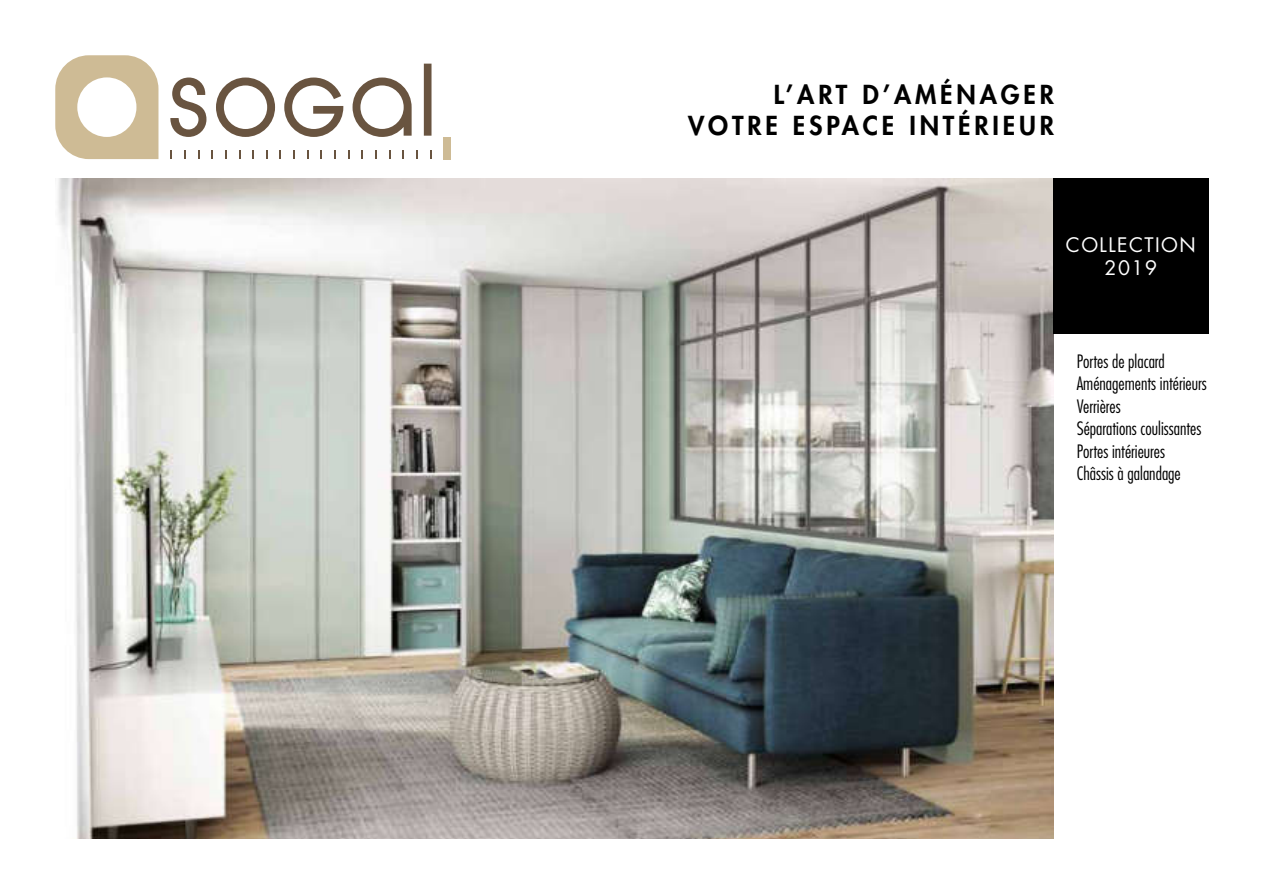
<style>
.page{position:relative;width:1263px;height:893px;background:#fff}
.page>*{position:absolute;margin:0;border:0;box-sizing:border-box;transform-origin:0 0}
.t1{font:800 25.5px/30.6px "Futura Std";letter-spacing:.15em;color:#000;text-align:right}
.t2{font:19.5px/23.4px "Futura Std";letter-spacing:.075em;color:#fff;text-align:center}
.t3{font:300 condensed 18px/22.5px "Futura Std";color:#000}
</style>
<div class="page">
<img style="left:57px;top:179px;width:997px;height:660px">
<svg style="left:55px;top:55px;width:103px;height:104px"></svg>
<div style="left:443px;top:137px;width:7px;height:22px;background:#cebb95"></div>
<svg style="left:416px;top:151px;width:2px;height:8px"></svg>
<svg style="left:170px;top:151px;width:2px;height:8px"></svg>
<svg style="left:184px;top:151px;width:2px;height:8px"></svg>
<svg style="left:211px;top:151px;width:2px;height:8px"></svg>
<svg style="left:225px;top:151px;width:2px;height:8px"></svg>
<svg style="left:252px;top:151px;width:2px;height:8px"></svg>
<svg style="left:266px;top:151px;width:2px;height:8px"></svg>
<svg style="left:293px;top:151px;width:2px;height:8px"></svg>
<svg style="left:307px;top:151px;width:2px;height:8px"></svg>
<svg style="left:334px;top:151px;width:2px;height:8px"></svg>
<svg style="left:348px;top:151px;width:2px;height:8px"></svg>
<svg style="left:375px;top:151px;width:2px;height:8px"></svg>
<svg style="left:389px;top:151px;width:2px;height:8px"></svg>
<svg style="left:402px;top:151px;width:2px;height:8px"></svg>
<svg style="left:170px;top:64px;width:261px;height:73px"></svg>
<div style="left:1054px;top:179px;width:155px;height:155px;background:#000"></div>
<h1 class="t1" style="left:688px;top:79px;width:367px">L’ART D’AMÉNAGER<br>VOTRE ESPACE INTÉRIEUR</h1>
<p class="t2" style="left:1066px;top:233px;width:131px">COLLECTION<br>2019</p>
<p class="t3" style="left:1077px;top:350px;width:131px">Portes de placard<br>Aménagements intérieurs<br>Verrières<br>Séparations coulissantes<br>Portes intérieures<br>Châssis à galandage</p>
</div>
